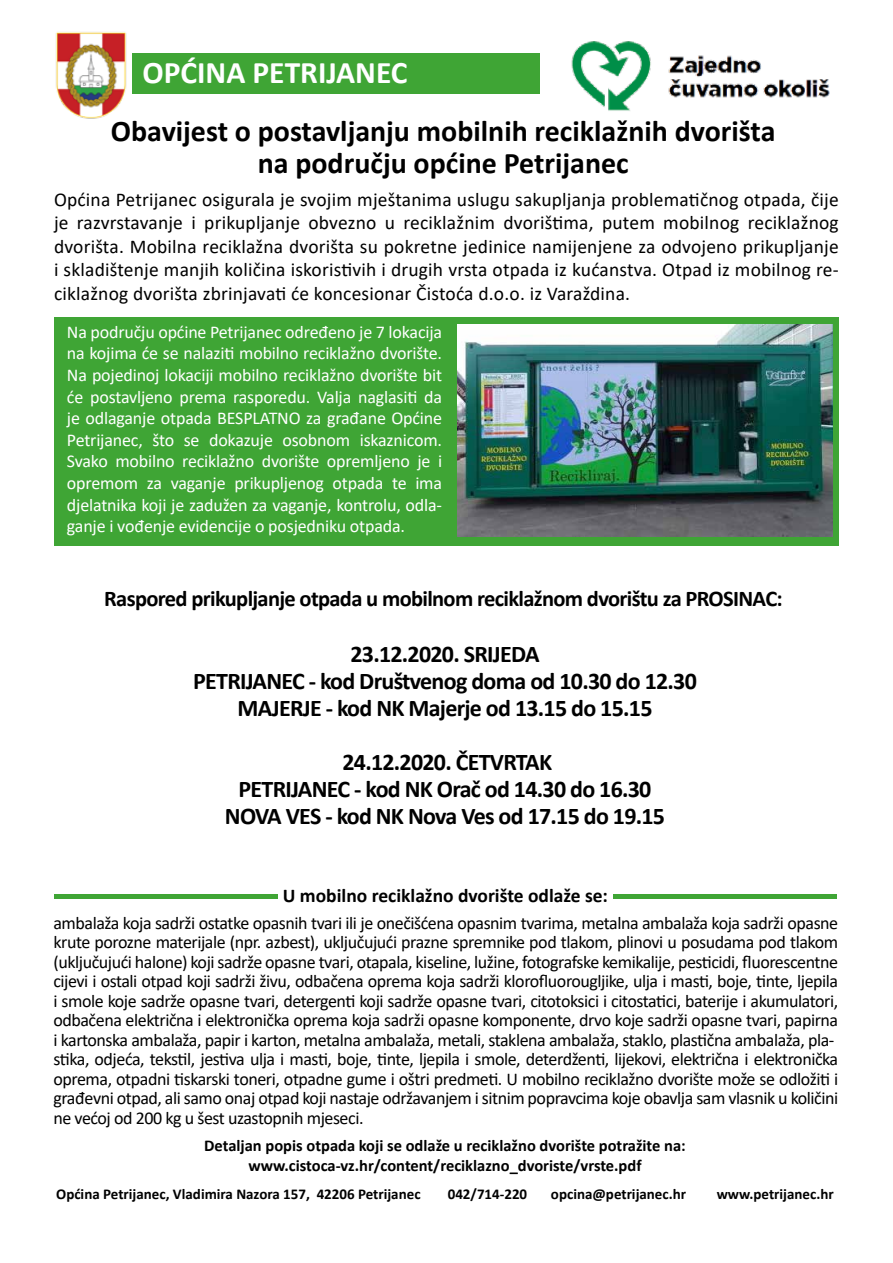
<style>
.page{position:relative;width:893px;height:1263px;background:#fff}
.page>*{position:absolute;margin:0;border:0;box-sizing:border-box;transform-origin:0 0}
.t1{font:700 31.5px "Calibri";color:#fff}
.t2{font:700 30px/31.5px "Calibri";color:#000;text-align:center}
.t3{font:700 24px/27px "Calibri";letter-spacing:-.03em;color:#000;text-align:center}
.t4{font:700 22.5px "Calibri";letter-spacing:-.03em;color:#000}
.t5{font:19.5px/23.4px "Calibri";letter-spacing:.01em;color:#000;text-align:justify}
.t6{font:700 19.5px "Calibri";color:#000}
.t7{font:18px/19.5px "Calibri";letter-spacing:-.025em;color:#000}
.t8{font:18px/21.6px "Calibri";letter-spacing:-.01em;color:#fff;text-align:justify}
.t9{font:700 16.5px/19.8px "Calibri";color:#000;text-align:center}
.t10{font:700 15px "Calibri";color:#000}
</style>
<div class="page">
<div style="left:54px;top:317px;width:785px;height:228px;background:#3fa535"></div>
<div style="left:133px;top:53px;width:407px;height:41px;background:#3fa535"></div>
<img style="left:457px;top:324px;width:375px;height:213px">
<img style="left:571px;top:41px;width:259px;height:70px">
<div style="left:54px;top:894px;width:223px;height:5px;background:#3fa535"></div>
<div style="left:614px;top:894px;width:223px;height:5px;background:#3fa535"></div>
<img style="left:56px;top:32px;width:77px;height:87px">
<h1 class="t1" style="left:142px;top:50px;width:267px">OPĆINA PETRIJANEC</h1>
<h2 class="t2" style="left:111px;top:115px;width:666px">Obavijest o postavljanju mobilnih reciklažnih dvorišta na području općine Petrijanec</h2>
<p class="t5" style="left:54px;top:187px;width:786px">Općina Petrijanec osigurala je svojim mještanima uslugu sakupljanja problematičnog otpada, čije je razvrstavanje i prikupljanje obvezno u reciklažnim dvorištima, putem mobilnog reciklažnog dvorišta. Mobilna reciklažna dvorišta su pokretne jedinice namijenjene za odvojeno prikupljanje i skladištenje manjih količina iskoristivih i drugih vrsta otpada iz kućanstva. Otpad iz mobilnog re&shy;ciklažnog dvorišta zbrinjavati će koncesionar Čistoća d.o.o. iz Varaždina.</p>
<p class="t8" style="left:67px;top:320px;width:377px">Na području općine Petrijanec određeno je 7 lokacija na kojima će se nalaziti mobilno reciklažno dvorište.<br>Na pojedinoj lokaciji mobilno reciklažno dvorište bit će postavljeno prema rasporedu. Valja naglasiti da je odlaganje otpada BESPLATNO za građane Općine Petrijanec, što se dokazuje osobnom iskaznicom.<br>Svako mobilno reciklažno dvorište opremljeno je i opremom za vaganje prikupljenog otpada te ima djelatnika koji je zadužen za vaganje, kontrolu, odla&shy;ganje i vođenje evidencije o posjedniku otpada.</p>
<p class="t4" style="left:104px;top:583px;width:680px">Raspored prikupljanje otpada u mobilnom reciklažnom dvorištu za PROSINAC:</p>
<h3 class="t3" style="left:193px;top:640px;width:505px">23.12.2020. SRIJEDA<br>PETRIJANEC - kod Društvenog doma od 10.30 do 12.30<br>MAJERJE - kod NK Majerje od 13.15 do 15.15</h3>
<h3 class="t3" style="left:225px;top:748px;width:442px">24.12.2020. ČETVRTAK<br>PETRIJANEC - kod NK Orač od 14.30 do 16.30<br>NOVA VES - kod NK Nova Ves od 17.15 do 19.15</h3>
<p class="t6" style="left:283px;top:882px;width:327px">U mobilno reciklažno dvorište odlaže se:</p>
<p class="t7" style="left:53px;top:913px;width:786px">ambalaža koja sadrži ostatke opasnih tvari ili je onečišćena opasnim tvarima, metalna ambalaža koja sadrži opasne krute porozne materijale (npr. azbest), uključujući prazne spremnike pod tlakom, plinovi u posudama pod tlakom (uključujući halone) koji sadrže opasne tvari, otapala, kiseline, lužine, fotografske kemikalije, pesticidi, fluorescentne cijevi i ostali otpad koji sadrži živu, odbačena oprema koja sadrži klorofluorougljike, ulja i masti, boje, tinte, ljepila i smole koje sadrže opasne tvari, detergenti koji sadrže opasne tvari, citotoksici i citostatici, baterije i akumulatori, odbačena električna i elektronička oprema koja sadrži opasne komponente, drvo koje sadrži opasne tvari, papirna i kartonska ambalaža, papir i karton, metalna ambalaža, metali, staklena ambalaža, staklo, plastična ambalaža, pla&shy;stika, odjeća, tekstil, jestiva ulja i masti, boje, tinte, ljepila i smole, deterdženti, lijekovi, električna i elektronička oprema, otpadni tiskarski toneri, otpadne gume i oštri predmeti. U mobilno reciklažno dvorište može se odložiti i građevni otpad, ali samo onaj otpad koji nastaje održavanjem i sitnim popravcima koje obavlja sam vlasnik u količini ne većoj od 200 kg u šest uzastopnih mjeseci.</p>
<p class="t9" style="left:204px;top:1135px;width:483px">Detaljan popis otpada koji se odlaže u reciklažno dvorište potražite na: www.cistoca-vz.hr/content/reciklazno_dvoriste/vrste.pdf</p>
<p class="t10" style="left:56px;top:1183px;width:366px">Općina Petrijanec, Vladimira Nazora 157, 42206 Petrijanec</p>
<p class="t10" style="left:448px;top:1183px;width:81px">042/714-220</p>
<p class="t10" style="left:551px;top:1183px;width:137px">opcina@petrijanec.hr</p>
<p class="t10" style="left:717px;top:1183px;width:119px">www.petrijanec.hr</p>
</div>
